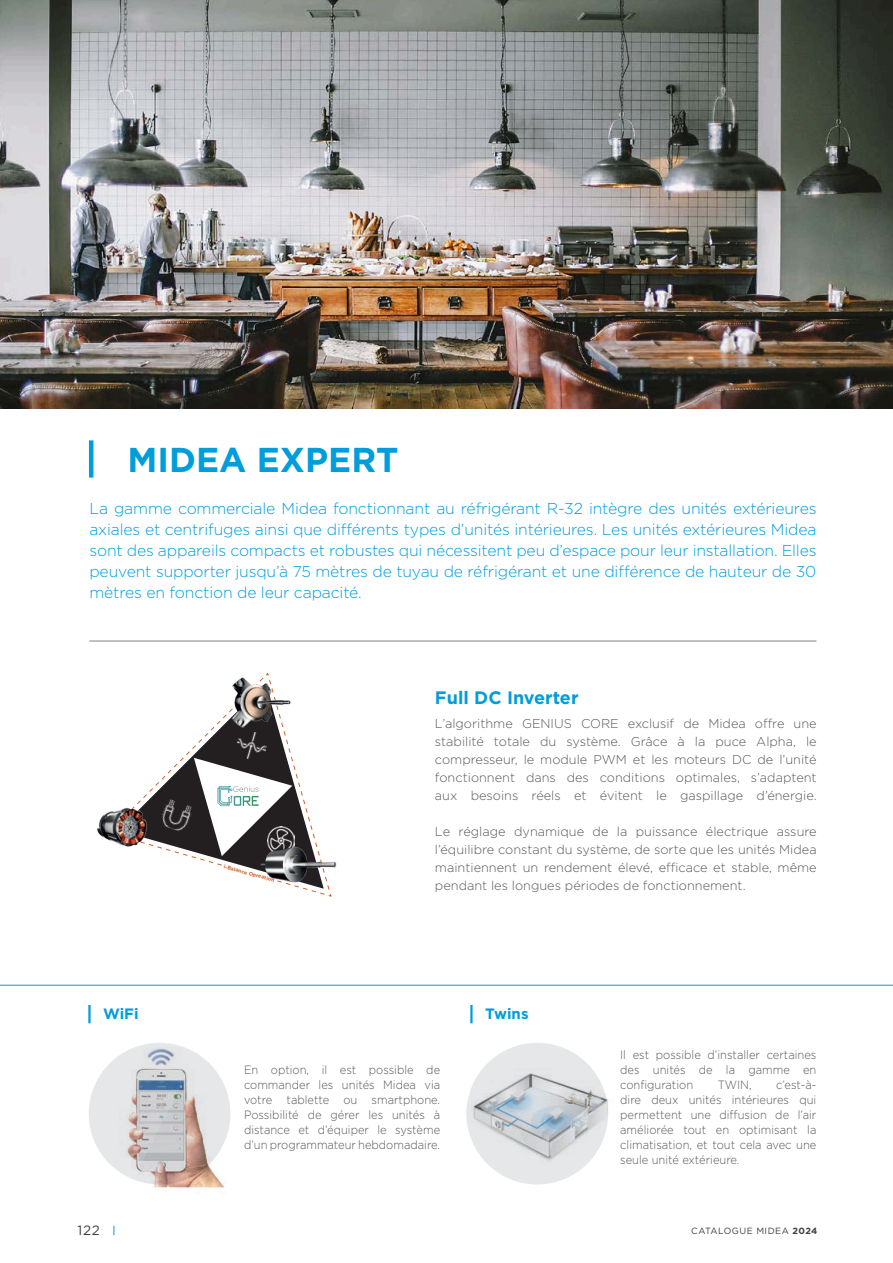
<style>
.page{position:relative;width:893px;height:1263px;background:#fff}
.page>*{position:absolute;margin:0;border:0;box-sizing:border-box;transform-origin:0 0}
.t1{font:700 34.5px "Gotham";color:#009ddc}
.t2{font:700 18px "Gotham";color:#009ddc}
.t3{font:300 15.75px/21px "Gotham";letter-spacing:-.01em;color:#009ddc;text-align:justify}
.t4{font:700 15px "Gotham";color:#009ddc}
.t5{font:13.5px "Gotham";color:#3e3e3f}
.t6{font:300 12.75px/18px "Gotham";color:#57585a;text-align:justify}
.t7{font:300 12px/15px "Gotham";color:#57585a;text-align:justify;scale:.93 1}
.t8{font:9px "Gotham";letter-spacing:.05em;color:#3e3e3f}
.t9{font:700 5.1px "Gotham";color:#d1622a}
.s1{font-weight:700}
</style>
<div class="page">
<img style="left:332px;top:862px;width:5px;height:6px">
<img style="left:96px;top:813px;width:11px;height:26px">
<svg style="left:107px;top:672px;width:225px;height:225px"></svg>
<div style="left:466px;top:1043px;width:142px;height:141px;background:#e6e7e9;border-radius:50%"></div>
<div style="left:89px;top:1043px;width:141px;height:141px;background:#e6e7e9;border-radius:50%"></div>
<img style="left:120px;top:1047px;width:107px;height:141px">
<img style="left:466px;top:1069px;width:143px;height:97px">
<img style="left:0;top:0;width:893px;height:408px">
<hr style="left:89px;top:440px;width:4px;height:37px;background:#009ddc">
<hr style="left:89px;top:641px;width:727px;height:1px;background:#808285">
<hr style="left:88px;top:1005px;width:3px;height:18px;background:#009ddc">
<hr style="left:470px;top:1005px;width:3px;height:18px;background:#009ddc">
<hr style="left:0;top:985px;width:893px;height:1px;background:#009ddc">
<h1 class="t1" style="left:128px;top:437px;width:273px">MIDEA EXPERT</h1>
<p class="t3" style="left:89px;top:497px;width:729px">La gamme commerciale Midea fonctionnant au réfrigérant R-32 intègre des unités extérieures axiales et centrifuges ainsi que différents types d’unités intérieures. Les unités extérieures Midea sont des appareils compacts et robustes qui nécessitent peu d’espace pour leur installation. Elles peuvent supporter jusqu’à 75 mètres de tuyau de réfrigérant et une différence de hauteur de 30 mètres en fonction de leur capacité.</p>
<p class="t9" style="left:225px;top:863px;width:54px;rotate:15deg">i-Balance Opreation</p>
<h2 class="t2" style="left:435px;top:686px;width:145px">Full DC Inverter</h2>
<p class="t6" style="left:435px;top:714px;width:383px">L’algorithme GENIUS CORE exclusif de Midea offre une stabilité totale du système. Grâce à la puce Alpha, le compresseur, le module PWM et les moteurs DC de l’unité fonctionnent dans des conditions optimales, s’adaptent aux besoins réels et évitent le gaspillage d’énergie.</p>
<p class="t6" style="left:435px;top:822px;width:383px">Le réglage dynamique de la puissance électrique assure l’équilibre constant du système, de sorte que les unités Midea maintiennent un rendement élevé, efficace et stable, même pendant les longues périodes de fonctionnement.</p>
<p class="t4" style="left:103px;top:1004px;width:37px">WiFi</p>
<p class="t4" style="left:485px;top:1004px;width:45px">Twins</p>
<p class="t7" style="left:244px;top:1061px;width:212px">En option, il est possible de commander les unités Midea via votre tablette ou smartphone.<br>Possibilité de gérer les unités à distance et d’équiper le système d’un programmateur hebdomadaire.</p>
<p class="t7" style="left:620px;top:1046px;width:212px">Il est possible d’installer certaines des unités de la gamme en configuration</p>
<p class="t7" style="left:620px;top:1076px;width:212px;text-indent:156px">c’est-à&shy;dire deux unités intérieures qui permettent une diffusion de l’air améliorée tout en optimisant la climatisation, et tout cela avec une seule unité extérieure.</p>
<p class="t7" style="left:718px;top:1076px;width:38px">TWIN,</p>
<p class="t5" style="left:78px;top:1222px;width:24px">122</p>
<p class="t8" style="left:691px;top:1225px;width:128px">CATALOGUE MIDEA <span class="s1">2024</span></p>
</div>
